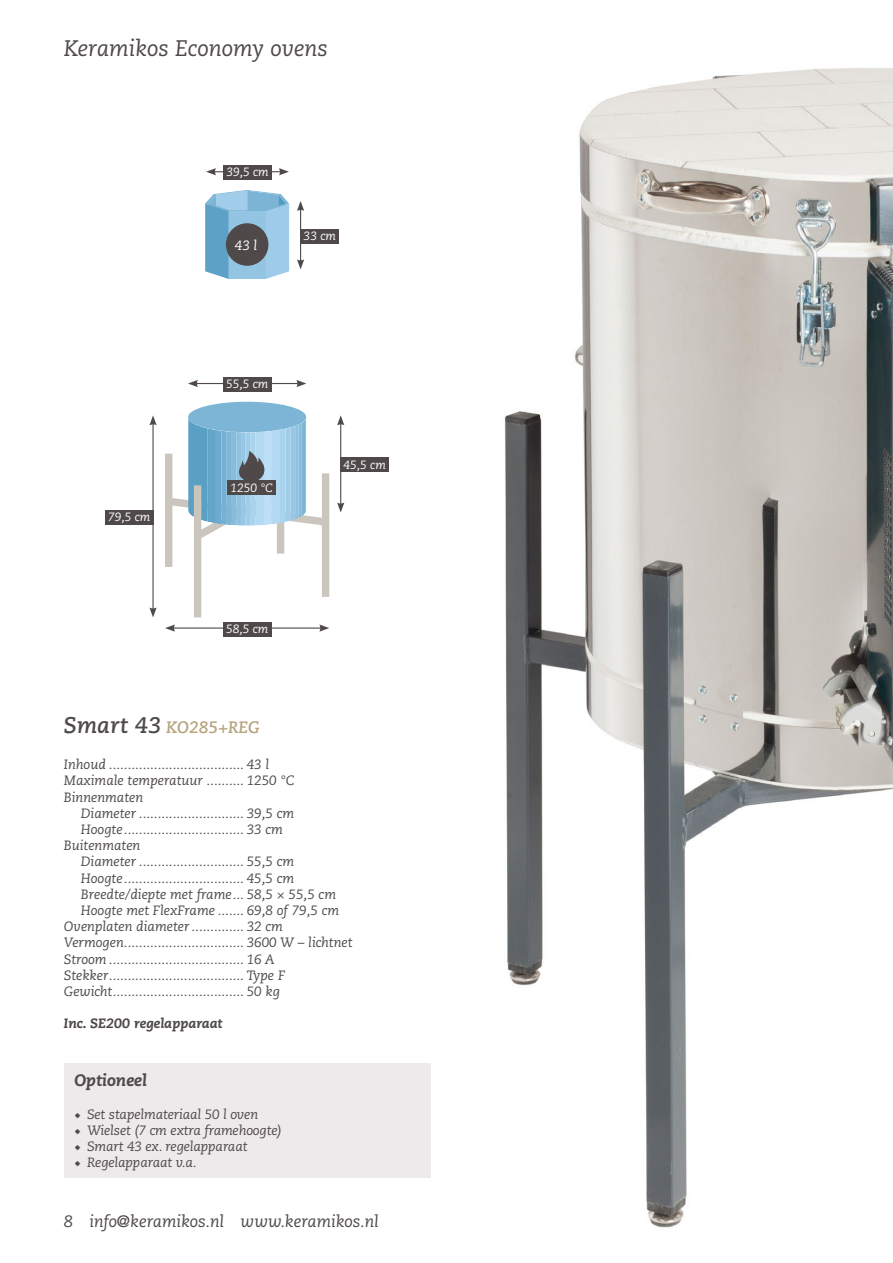
<style>
.page{position:relative;width:893px;height:1263px;background:#fff}
.page>*{position:absolute;margin:0;border:0;box-sizing:border-box;transform-origin:0 0}
.t1{font:italic 22.5px "Caecilia LT Std";color:#4f494a}
.t2{font:italic 16.5px "Caecilia LT Std";color:#4f494a}
.t3{font:italic 700 16.5px "Caecilia LT Std";color:#b6a27d}
.t4{font:italic 800 16.5px "Caecilia LT Std";color:#4f494a}
.t5{font:italic 13.5px/16.2px "Caecilia LT Std";color:#4f494a}
.t6{font:italic 800 13.5px "Caecilia LT Std";color:#4f494a}
.t7{font:italic 13.5px "Caecilia LT Std";color:#fff}
.t8{font:italic 12px "Caecilia LT Std";color:#fff}
.s1{font-size:22.5px;color:#4f494a}
.s2{font-family:"Minion Pro";font-style:normal}
</style>
<div class="page">
<img style="left:504px;top:68px;width:389px;height:1160px">
<div style="left:277px;top:471px;width:7px;height:83px;background:#cac6be"></div>
<div style="left:188px;top:402px;width:118px;height:30px;background:#7cb5d6;border-radius:50%"></div>
<div style="left:64px;top:1063px;width:367px;height:115px;background:#eeeaec"></div>
<svg style="left:205px;top:190px;width:84px;height:89px;background:#8ec0dd"></svg>
<div style="left:322px;top:473px;width:7px;height:124px;background:#cac6be"></div>
<div style="left:165px;top:454px;width:7px;height:113px;background:#cac6be"></div>
<div style="left:226px;top:223px;width:42px;height:43px;background:#4f494a;border-radius:50%"></div>
<hr style="left:173px;top:627px;width:149px;height:2px;background:#4f494a">
<svg style="left:165px;top:624px;width:10px;height:8px"></svg>
<svg style="left:319px;top:624px;width:10px;height:8px"></svg>
<hr style="left:196px;top:383px;width:103px;height:1px;background:#4f494a">
<svg style="left:188px;top:380px;width:10px;height:7px"></svg>
<svg style="left:296px;top:380px;width:10px;height:7px"></svg>
<hr style="left:214px;top:171px;width:67px;height:1px;background:#4f494a">
<svg style="left:206px;top:168px;width:10px;height:7px"></svg>
<svg style="left:279px;top:168px;width:10px;height:7px"></svg>
<div style="left:223px;top:622px;width:48px;height:14px;background:#4f494a"></div>
<div style="left:223px;top:377px;width:48px;height:15px;background:#4f494a"></div>
<div style="left:223px;top:166px;width:49px;height:14px;background:#4f494a"></div>
<hr style="left:152px;top:423px;width:2px;height:187px;background:#4f494a">
<svg style="left:149px;top:607px;width:8px;height:10px"></svg>
<div style="left:105px;top:510px;width:48px;height:14px;background:#4f494a"></div>
<div style="left:341px;top:458px;width:48px;height:14px;background:#4f494a"></div>
<hr style="left:300px;top:209px;width:1px;height:53px;background:#4f494a">
<svg style="left:297px;top:259px;width:7px;height:10px"></svg>
<svg style="left:297px;top:201px;width:7px;height:10px"></svg>
<div style="left:301px;top:229px;width:38px;height:14px;background:#4f494a"></div>
<div style="left:194px;top:485px;width:7px;height:132px;background:#cac6be"></div>
<svg style="left:149px;top:415px;width:195px;height:131px"></svg>
<div style="left:227px;top:481px;width:49px;height:14px;background:#4f494a"></div>
<h1 class="t1" style="left:64px;top:36px;width:266px">Keramikos Economy ovens</h1>
<p class="t8" style="left:108px;top:510px;width:44px">79,5 cm</p>
<p class="t8" style="left:226px;top:165px;width:44px">39,5 cm</p>
<p class="t7" style="left:235px;top:237px;width:24px">43 l</p>
<p class="t8" style="left:304px;top:229px;width:34px">33 cm</p>
<p class="t8" style="left:226px;top:377px;width:44px">55,5 cm</p>
<p class="t8" style="left:230px;top:481px;width:44px">1250 °C</p>
<p class="t8" style="left:344px;top:458px;width:44px">45,5 cm</p>
<p class="t8" style="left:226px;top:622px;width:44px">58,5 cm</p>
<p class="t3" style="left:64px;top:718px;width:197px"><span class="s1">Smart 43</span> KO285+REG</p>
<p class="t5" style="left:64px;top:757px;width:232px">Inhoud .................................... 43 l<br>Maximale temperatuur .......... 1250 °C<br>Binnenmaten</p>
<p class="t5" style="left:81px;top:805px;width:215px">Diameter ............................ 39,5 cm</p>
<p class="t5" style="left:81px;top:821px;width:204px">Hoogte................................ 33 cm</p>
<p class="t5" style="left:64px;top:838px;width:78px">Buitenmaten</p>
<p class="t5" style="left:81px;top:854px;width:215px">Diameter ............................ 55,5 cm</p>
<p class="t5" style="left:81px;top:870px;width:215px">Hoogte................................ 45,5 cm</p>
<p class="t5" style="left:81px;top:886px;width:257px">Breedte/diepte met frame... 58,5 × 55,5 cm</p>
<p class="t5" style="left:81px;top:902px;width:260px">Hoogte met FlexFrame ....... 69,8 of 79,5 cm</p>
<p class="t5" style="left:64px;top:919px;width:221px">Ovenplaten diameter .............. 32 cm</p>
<p class="t5" style="left:64px;top:935px;width:290px">Vermogen................................ 3600 W – lichtnet</p>
<p class="t5" style="left:64px;top:951px;width:213px">Stroom .................................... 16 A</p>
<p class="t5" style="left:64px;top:967px;width:223px">Stekker.................................... Type F</p>
<p class="t5" style="left:64px;top:983px;width:218px">Gewicht................................... 50 kg</p>
<p class="t6" style="left:64px;top:1015px;width:160px">Inc. SE200 regelapparaat</p>
<p class="t4" style="left:74px;top:1071px;width:74px">Optioneel</p>
<p class="t5" style="left:74px;top:1106px;width:185px"><span class="s2">◆</span> Set stapelmateriaal 50 l oven</p>
<p class="t5" style="left:74px;top:1122px;width:209px"><span class="s2">◆</span> Wielset (7 cm extra framehoogte)</p>
<p class="t5" style="left:74px;top:1139px;width:175px"><span class="s2">◆</span> Smart 43 ex. regelapparaat</p>
<p class="t5" style="left:74px;top:1155px;width:124px"><span class="s2">◆</span> Regelapparaat v.a.</p>
<p class="t2" style="left:64px;top:1212px;width:317px">8 info@keramikos.nl www.keramikos.nl</p>
</div>
